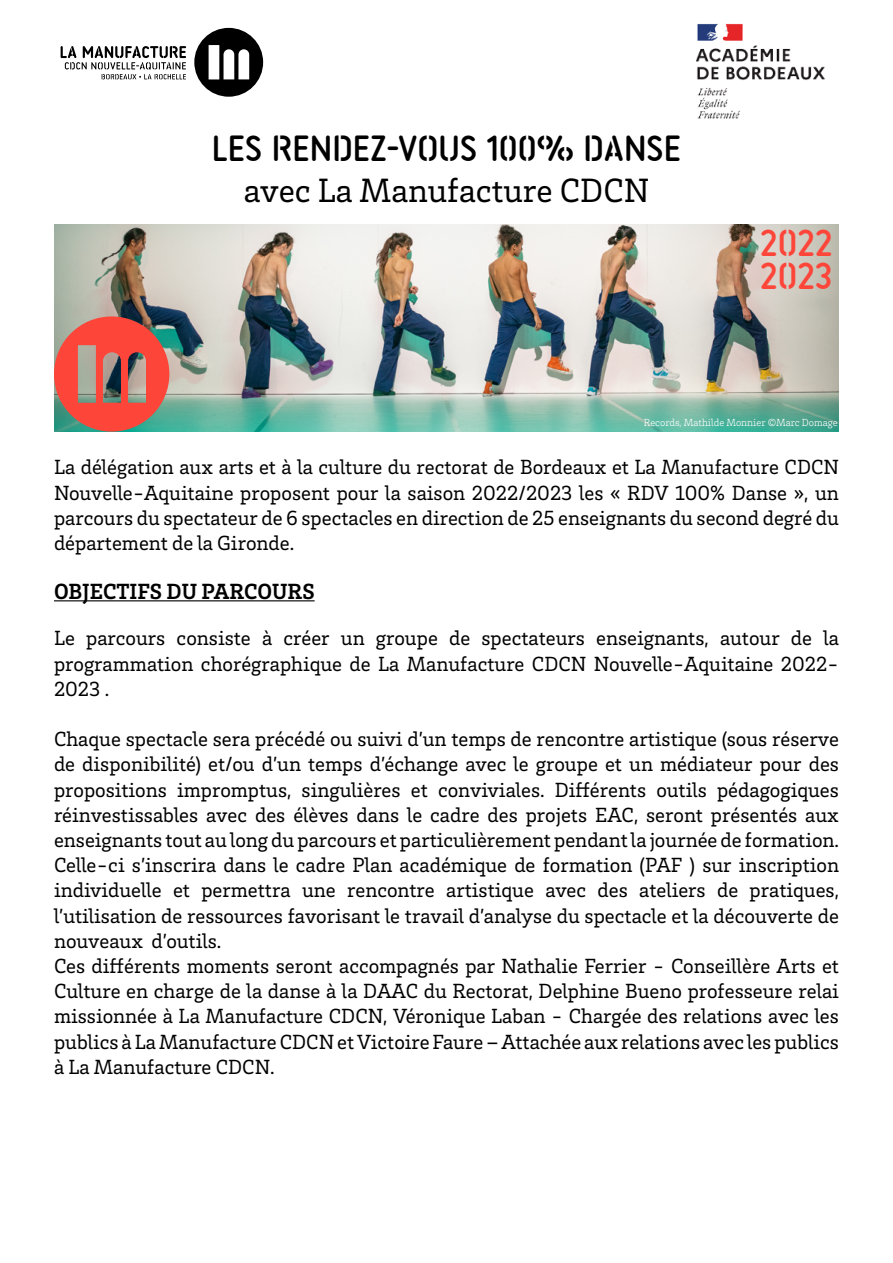
<style>
.page{position:relative;width:893px;height:1263px;background:#fff}
.page>*{position:absolute;margin:0;border:0;box-sizing:border-box;transform-origin:0 0}
.t1{font:42px/33px "Stencil Allround";color:#fd4539}
.t2{font:40.5px "Stencil Allround";color:#000}
.t3{font:34.5px "Brix Slab";color:#000}
.t4{font:700 22.5px "Brix Slab";color:#000}
.t5{font:21px/25.2px "Brix Slab";color:#000;text-align:justify}
.t6{font:300 10.5px "Brix Slab";color:#fff}
</style>
<div class="page">
<svg style="left:61px;top:46px;width:125px;height:33px"></svg>
<svg style="left:194px;top:28px;width:69px;height:69px"></svg>
<img style="left:54px;top:225px;width:785px;height:207px">
<svg style="left:54px;top:316px;width:115px;height:116px;background:#c0665a"></svg>
<hr style="left:54px;top:600px;width:261px;height:1px;background:#000">
<img style="left:696px;top:23px;width:129px;height:96px">
<h2 class="t2" style="left:212px;top:128px;width:471px">LES RENDEZ-VOUS 100% DANSE</h2>
<h3 class="t3" style="left:244px;top:169px;width:407px">avec La Manufacture CDCN</h3>
<h1 class="t1" style="left:760px;top:226px;width:74px">2022<br>2023</h1>
<p class="t6" style="left:644px;top:416px;width:196px">Records, Mathilde Monnier ©Marc Domage</p>
<p class="t5" style="left:54px;top:454px;width:787px">La délégation aux arts et à la culture du rectorat de Bordeaux et La Manufacture CDCN Nouvelle-Aquitaine proposent pour la saison 2022/2023 les « RDV 100% Danse », un parcours du spectateur de 6 spectacles en direction de 25 enseignants du second degré du département de la Gironde.</p>
<p class="t4" style="left:54px;top:576px;width:262px">OBJECTIFS DU PARCOURS</p>
<p class="t5" style="left:54px;top:625px;width:786px">Le parcours consiste à créer un groupe de spectateurs enseignants, autour de la programmation chorégraphique de La Manufacture CDCN Nouvelle-Aquitaine 2022- 2023 .</p>
<p class="t5" style="left:54px;top:726px;width:787px;text-align:left">Chaque spectacle sera précédé ou suivi d’un temps de rencontre artistique (sous réserve de disponibilité) et/ou d’un temps d’échange avec le groupe et un médiateur pour des propositions impromptus, singulières et conviviales. Différents outils pédagogiques réinvestissables avec des élèves dans le cadre des projets EAC, seront présentés aux enseignants tout au long du parcours et particulièrement pendant la journée de formation.<br>Celle-ci s’inscrira dans le cadre Plan académique de formation (PAF ) sur inscription individuelle et permettra une rencontre artistique avec des ateliers de pratiques, l’utilisation de ressources favorisant le travail d’analyse du spectacle et la découverte de nouveaux d’outils.<br>Ces différents moments seront accompagnés par Nathalie Ferrier - Conseillère Arts et Culture en charge de la danse à la DAAC du Rectorat, Delphine Bueno professeure relai missionnée à La Manufacture CDCN, Véronique Laban - Chargée des relations avec les publics à La Manufacture CDCN et Victoire Faure – Attachée aux relations avec les publics à La Manufacture CDCN.</p>
</div>
